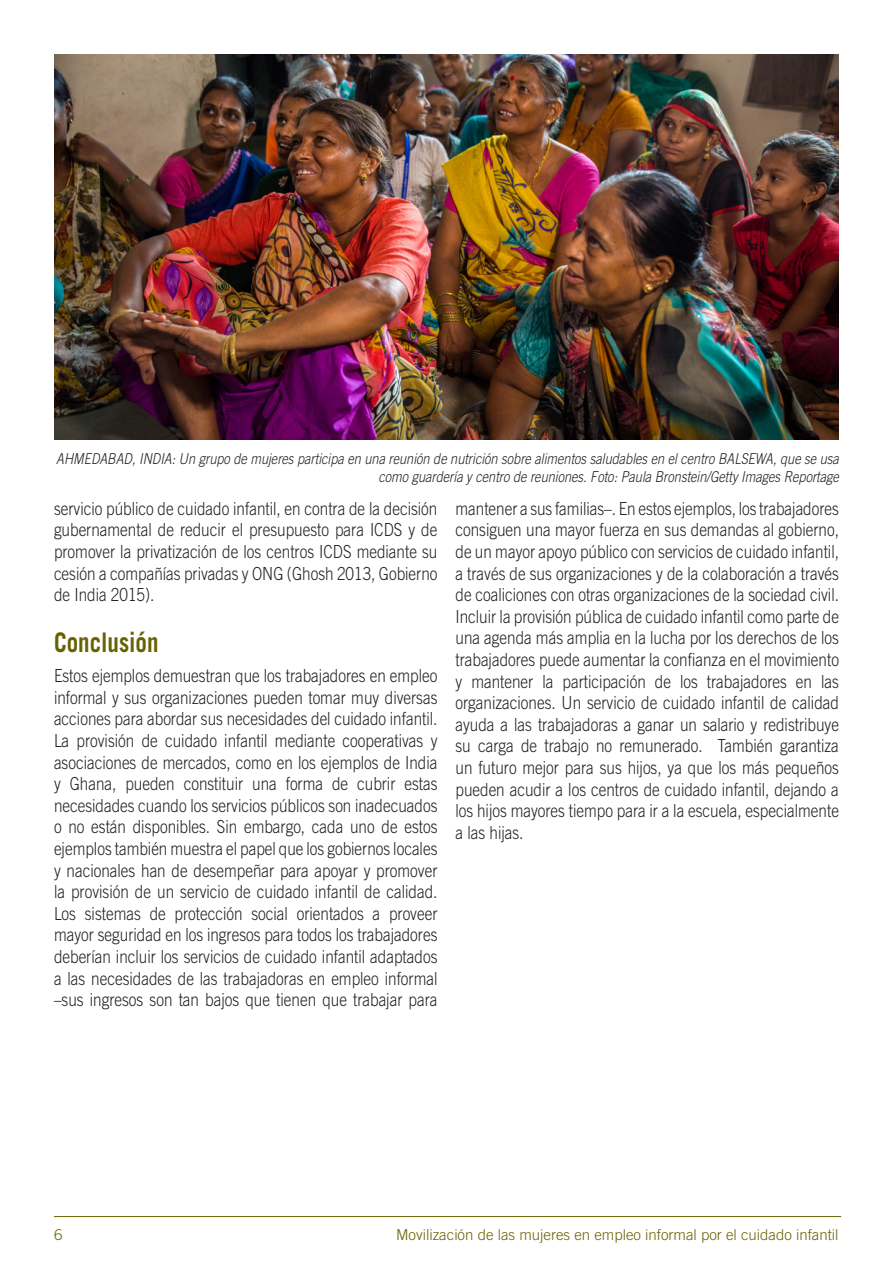
<style>
.page{position:relative;width:893px;height:1263px;background:#fff}
.page>*{position:absolute;margin:0;border:0;box-sizing:border-box;transform-origin:0 0}
.t1{font:700 27px "Trade Gothic";color:#676200;scale:.85 1}
.t2{font:300 18px/21.6px "Trade Gothic";color:#231f20;text-align:justify;scale:.85 1}
.t3{font:italic 300 15px/18px "Trade Gothic";color:#231f20;text-align:right;scale:.85 1}
.t4{font:300 15px "Trade Gothic";color:#676200}
</style>
<div class="page">
<hr style="left:54px;top:1216px;width:787px;height:1px;background:#676200">
<img style="left:54px;top:54px;width:785px;height:385px">
<p class="t3" style="left:56px;top:451px;width:922px">AHMEDABAD, INDIA: Un grupo de mujeres participa en una reunión de nutrición sobre alimentos saludables en el centro BALSEWA, que se usa como guardería y centro de reuniones. Foto: Paula Bronstein/Getty Images Reportage</p>
<p class="t2" style="left:54px;top:499px;width:453px">servicio público de cuidado infantil, en contra de la decisión gubernamental de reducir el presupuesto para ICDS y de promover la privatización de los centros ICDS mediante su cesión a compañías privadas y ONG (Ghosh 2013, Gobierno de India 2015).</p>
<h1 class="t1" style="left:54px;top:631px;width:125px">Conclusión</h1>
<p class="t2" style="left:54px;top:667px;width:453px">Estos ejemplos demuestran que los trabajadores en empleo informal y sus organizaciones pueden tomar muy diversas acciones para abordar sus necesidades del cuidado infantil.<br>La provisión de cuidado infantil mediante cooperativas y asociaciones de mercados, como en los ejemplos de India y Ghana, pueden constituir una forma de cubrir estas necesidades cuando los servicios públicos son inadecuados o no están disponibles. Sin embargo, cada uno de estos ejemplos también muestra el papel que los gobiernos locales y nacionales han de desempeñar para apoyar y promover la provisión de un servicio de cuidado infantil de calidad.<br>Los sistemas de protección social orientados a proveer mayor seguridad en los ingresos para todos los trabajadores deberían incluir los servicios de cuidado infantil adaptados a las necesidades de las trabajadoras en empleo informal –sus ingresos son tan bajos que tienen que trabajar para</p>
<p class="t2" style="left:455px;top:499px;width:453px">mantener a sus familias–. En estos ejemplos, los trabajadores consiguen una mayor fuerza en sus demandas al gobierno, de un mayor apoyo público con servicios de cuidado infantil, a través de sus organizaciones y de la colaboración a través de coaliciones con otras organizaciones de la sociedad civil.<br>Incluir la provisión pública de cuidado infantil como parte de una agenda más amplia en la lucha por los derechos de los trabajadores puede aumentar la confianza en el movimiento y mantener la participación de los trabajadores en las organizaciones. Un servicio de cuidado infantil de calidad ayuda a las trabajadoras a ganar un salario y redistribuye su carga de trabajo no remunerado. También garantiza un futuro mejor para sus hijos, ya que los más pequeños pueden acudir a los centros de cuidado infantil, dejando a los hijos mayores tiempo para ir a la escuela, especialmente a las hijas.</p>
<p class="t4" style="left:54px;top:1229px;width:10px">6</p>
<p class="t4" style="left:396px;top:1229px;width:444px">Movilización de las mujeres en empleo informal por el cuidado infantil</p>
</div>
